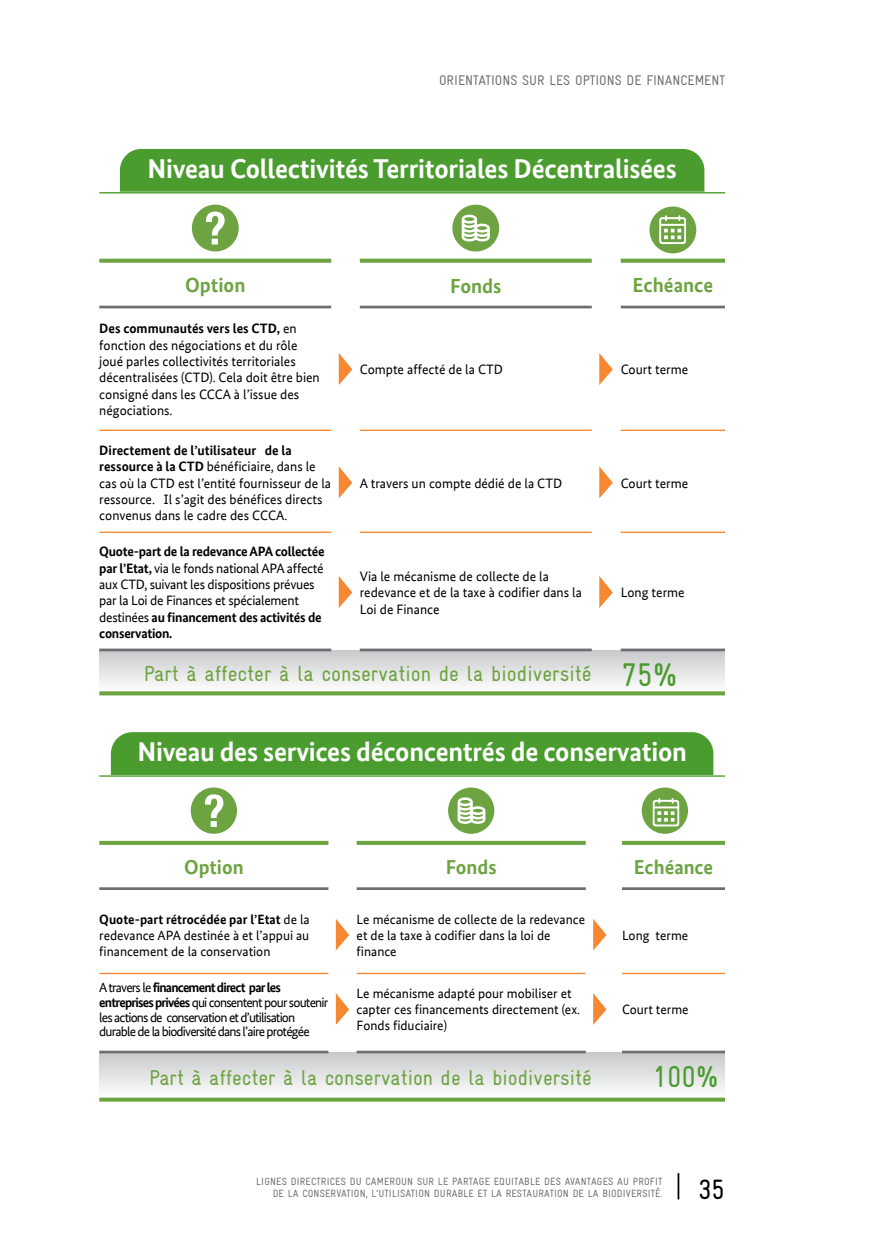
<style>
.page{position:relative;width:874px;height:1241px;background:#fff}
.page>*{position:absolute;margin:0;border:0;box-sizing:border-box;transform-origin:0 0}
.t1{font:condensed 30.28px "Gravur";color:#4a9c2e}
.t2{font:condensed 28px "Gravur";color:#000}
.t3{font:700 27.3px "Bundes Sans Office";letter-spacing:-.01em;color:#fff}
.t4{font:condensed 21.7px "Gravur";color:#6da441}
.t5{font:condensed 21.53px "Gravur";color:#6da441}
.t6{font:700 20.47px "Bundes Sans Office";color:#6da441}
.t7{font:700 20.12px "Bundes Sans Office";color:#6da441}
.t8{font:condensed 14px "Gravur";color:#6d6e71}
.t9{font:13.65px/16.3px "Bundes Sans Office";color:#000}
.t10{font:13.65px/16.3px "Bundes Sans Office";letter-spacing:-.02em;color:#000}
.t11{font:13.47px/16.1px "Bundes Sans Office";color:#000}
.t12{font:13.47px/14.9px "Bundes Sans Office";letter-spacing:-.06em;color:#000}
.t13{font:condensed 10.5px/12.6px "Gravur";letter-spacing:.015em;color:#6d6e71;text-align:right}
.s1{font-weight:700}
.s2{font-size:32.9px;color:#4a9c2e}
</style>
<div class="page">
<hr style="left:677px;top:1172px;width:2px;height:27px;background:#000">
<svg style="left:99px;top:1051px;width:625px;height:39px;background:#dddedf"></svg>
<div style="left:111px;top:732px;width:602px;height:42px;background:#4a9c2e"></div>
<svg style="left:99px;top:840px;width:229px;height:4px"></svg>
<svg style="left:356px;top:840px;width:229px;height:4px"></svg>
<svg style="left:99px;top:1097px;width:625px;height:4px;background:#83b25e"></svg>
<hr style="left:99px;top:775px;width:625px;height:1px;background:#4a9c2e">
<svg style="left:622px;top:840px;width:102px;height:4px"></svg>
<hr style="left:99px;top:887px;width:229px;height:2px;background:#6d6e71">
<hr style="left:99px;top:972px;width:229px;height:1px;background:#f78730">
<hr style="left:99px;top:1050px;width:229px;height:3px;background:#6d6e71">
<hr style="left:356px;top:887px;width:229px;height:2px;background:#6d6e71">
<hr style="left:356px;top:972px;width:229px;height:1px;background:#f78730">
<hr style="left:356px;top:1050px;width:229px;height:3px;background:#6d6e71">
<hr style="left:621px;top:887px;width:103px;height:2px;background:#6d6e71">
<hr style="left:621px;top:972px;width:103px;height:1px;background:#f78730">
<hr style="left:621px;top:1050px;width:103px;height:3px;background:#6d6e71">
<svg style="left:336px;top:919px;width:13px;height:31px"></svg>
<svg style="left:336px;top:993px;width:13px;height:31px"></svg>
<svg style="left:593px;top:919px;width:13px;height:31px"></svg>
<svg style="left:593px;top:993px;width:13px;height:31px"></svg>
<div style="left:191px;top:787px;width:46px;height:46px;background:#6da441;border-radius:50%"></div>
<div style="left:448px;top:787px;width:46px;height:46px;background:#6da441;border-radius:50%"></div>
<div style="left:641px;top:787px;width:46px;height:46px;background:#6da441;border-radius:50%"></div>
<svg style="left:205px;top:794px;width:18px;height:32px"></svg>
<svg style="left:457px;top:797px;width:28px;height:27px"></svg>
<svg style="left:652px;top:798px;width:27px;height:28px"></svg>
<div style="left:99px;top:650px;width:625px;height:41px;background:linear-gradient(to bottom,#c8c9cb,#fdfdfd)"></div>
<div style="left:120px;top:149px;width:584px;height:43px;background:#4a9c2e"></div>
<div style="left:99px;top:258px;width:232px;height:5px;background:#6da441"></div>
<div style="left:359px;top:258px;width:232px;height:5px;background:#6da441"></div>
<svg style="left:99px;top:691px;width:625px;height:4px;background:#79ab51"></svg>
<hr style="left:99px;top:192px;width:625px;height:1px;background:#4a9c2e">
<div style="left:620px;top:258px;width:104px;height:5px;background:#6da441"></div>
<hr style="left:99px;top:305px;width:232px;height:3px;background:#6d6e71">
<hr style="left:99px;top:429px;width:232px;height:2px;background:#f78730">
<hr style="left:99px;top:531px;width:232px;height:2px;background:#f78730">
<hr style="left:99px;top:648px;width:232px;height:3px;background:#6d6e71">
<hr style="left:359px;top:305px;width:232px;height:3px;background:#6d6e71">
<hr style="left:359px;top:429px;width:232px;height:2px;background:#f78730">
<hr style="left:359px;top:531px;width:232px;height:2px;background:#f78730">
<hr style="left:359px;top:648px;width:232px;height:3px;background:#6d6e71">
<hr style="left:620px;top:305px;width:104px;height:3px;background:#6d6e71">
<hr style="left:620px;top:429px;width:104px;height:2px;background:#f78730">
<hr style="left:620px;top:531px;width:104px;height:2px;background:#f78730">
<hr style="left:620px;top:648px;width:104px;height:3px;background:#6d6e71">
<svg style="left:338px;top:353px;width:14px;height:32px"></svg>
<svg style="left:338px;top:466px;width:14px;height:32px"></svg>
<svg style="left:338px;top:576px;width:14px;height:32px"></svg>
<svg style="left:599px;top:353px;width:13px;height:32px"></svg>
<svg style="left:599px;top:466px;width:13px;height:32px"></svg>
<svg style="left:599px;top:576px;width:13px;height:32px"></svg>
<div style="left:192px;top:205px;width:46px;height:46px;background:#6da441;border-radius:50%"></div>
<div style="left:452px;top:205px;width:47px;height:46px;background:#6da441;border-radius:50%"></div>
<div style="left:649px;top:206px;width:47px;height:47px;background:#6da441;border-radius:50%"></div>
<svg style="left:205px;top:211px;width:20px;height:33px"></svg>
<svg style="left:461px;top:214px;width:28px;height:28px"></svg>
<svg style="left:659px;top:215px;width:26px;height:29px"></svg>
<p class="t8" style="left:439px;top:73px;width:287px">ORIENTATIONS SUR LES OPTIONS DE FINANCEMENT</p>
<h3 class="t3" style="left:147px;top:153px;width:530px">Niveau Collectivités Territoriales Décentralisées</h3>
<h3 class="t6" style="left:185px;top:273px;width:62px">Option</h3>
<h3 class="t6" style="left:450px;top:274px;width:53px">Fonds</h3>
<h3 class="t6" style="left:632px;top:273px;width:82px">Echéance</h3>
<p class="t9" style="left:99px;top:320px;width:222px"><span class="s1">Des communautés vers les CTD,</span> en fonction des négociations et du rôle joué parles collectivités territoriales décentralisées (CTD). Cela doit être bien consigné dans les CCCA à l’issue des négociations.</p>
<p class="t9" style="left:99px;top:442px;width:233px"><span class="s1">Directement de l’utilisateur de la ressource à la CTD</span> bénéficiaire, dans le cas où la CTD est l’entité fournisseur de la ressource. Il s’agit des bénéfices directs convenus dans le cadre des CCCA.</p>
<p class="t10" style="left:99px;top:543px;width:227px"><span class="s1">Quote-part de la redevance APA collectée par l’Etat,</span> via le fonds national APA affecté aux CTD, suivant les dispositions prévues par la Loi de Finances et spécialement destinées <span class="s1">au financement des activités de conservation.</span></p>
<h3 class="t4" style="left:144px;top:661px;width:534px">Part à affecter à la conservation de la biodiversité <span class="s2">75%</span></h3>
<p class="t9" style="left:359px;top:361px;width:144px">Compte affecté de la CTD</p>
<p class="t9" style="left:620px;top:361px;width:69px">Court terme</p>
<p class="t9" style="left:359px;top:474px;width:204px">A travers un compte dédié de la CTD</p>
<p class="t9" style="left:620px;top:474px;width:69px">Court terme</p>
<p class="t9" style="left:359px;top:568px;width:223px">Via le mécanisme de collecte de la redevance et de la taxe à codifier dans la<br>Loi de Finance</p>
<p class="t9" style="left:620px;top:584px;width:65px">Long terme</p>
<h3 class="t3" style="left:137px;top:736px;width:551px">Niveau des services déconcentrés de conservation</h3>
<h3 class="t7" style="left:184px;top:854px;width:61px">Option</h3>
<h3 class="t7" style="left:445px;top:854px;width:52px">Fonds</h3>
<h3 class="t7" style="left:633px;top:854px;width:81px">Echéance</h3>
<p class="t11" style="left:99px;top:910px;width:212px;text-align:justify"><span class="s1">Quote-part rétrocédée par l’Etat</span> de la redevance APA destinée à et l’appui au financement de la conservation</p>
<p class="t12" style="left:99px;top:979px;width:230px">A travers le <span class="s1">financement direct par les entreprises privées</span> qui consentent pour soutenir les actions de conservation et d’utilisation durable de la biodiversité dans l’aire protégée</p>
<h3 class="t5" style="left:149px;top:1065px;width:444px">Part à affecter à la conservation de la biodiversité</h3>
<h1 class="t1" style="left:652px;top:1059px;width:67px">100%</h1>
<p class="t11" style="left:356px;top:910px;width:230px">Le mécanisme de collecte de la redevance et de la taxe à codifier dans la loi de finance</p>
<p class="t11" style="left:356px;top:985px;width:225px">Le mécanisme adapté pour mobiliser et capter ces financements directement (ex.<br>Fonds fiduciaire)</p>
<p class="t11" style="left:621px;top:927px;width:68px">Long terme</p>
<p class="t11" style="left:621px;top:1001px;width:68px">Court terme</p>
<p class="t13" style="left:256px;top:1174px;width:407px">LIGNES DIRECTRICES DU CAMEROUN SUR LE PARTAGE EQUITABLE DES AVANTAGES AU PROFIT<br>DE LA CONSERVATION, L’UTILISATION DURABLE ET LA RESTAURATION DE LA BIODIVERSITÉ.</p>
<h2 class="t2" style="left:697px;top:1173px;width:28px">35</h2>
</div>
